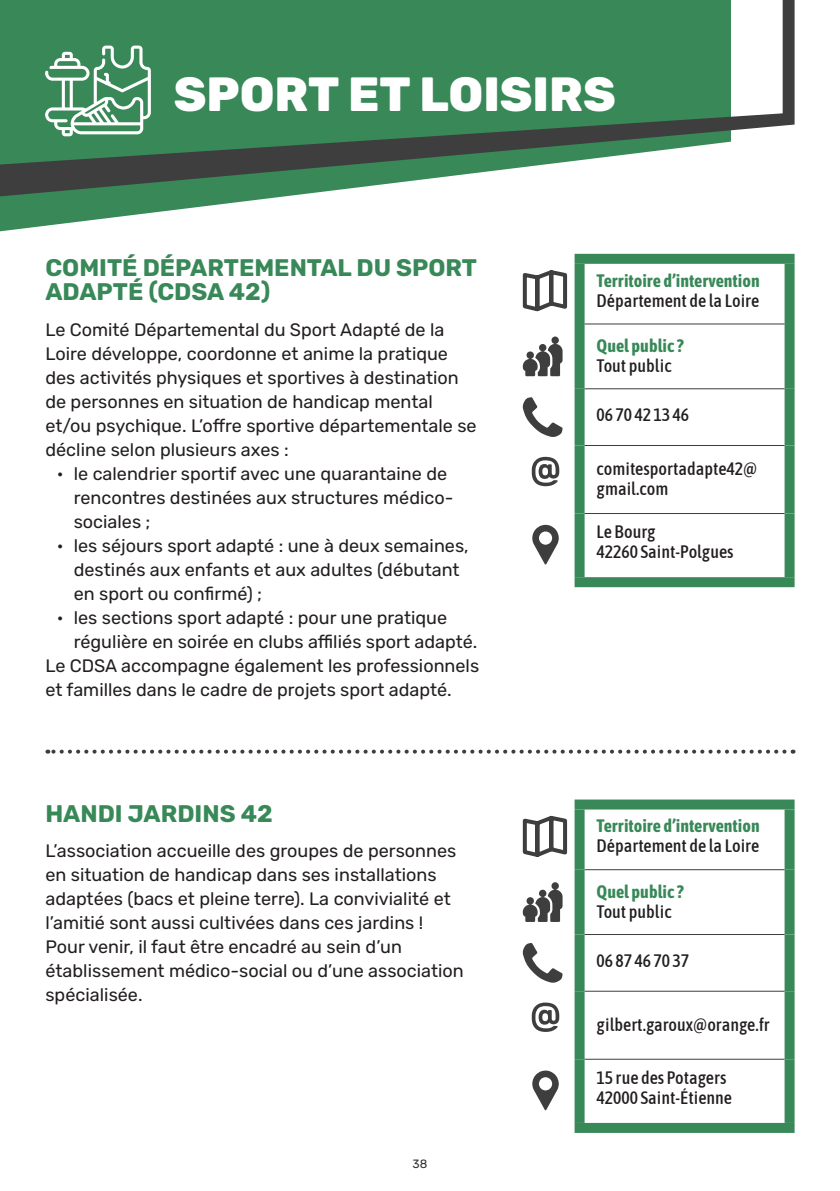
<style>
.page{position:relative;width:840px;height:1191px;background:#fff}
.page>*{position:absolute;margin:0;border:0;box-sizing:border-box;transform-origin:0 0}
.t1{font:800 48px "Rubik";color:#fff}
.t2{font:700 24px/24px "Rubik";color:#388858}
.t3{font:18px/24px "Rubik";color:#231f20}
.t4{font:500 18px/20px "Asap Condensed";color:#231f20}
.t5{font:700 18px "Asap Condensed";color:#388858}
.t6{font:12px "Rubik";color:#312f30}
</style>
<div class="page">
<svg style="left:0;top:196px;width:288px;height:35px"></svg>
<svg style="left:0;top:0;width:794px;height:196px;fill:#388858"></svg>
<svg style="left:47px;top:749px;width:737px;height:4px"></svg>
<svg style="left:45px;top:46px;width:106px;height:90px"></svg>
<div style="left:574px;top:324px;width:10px;height:65px;background:#388858"></div>
<div style="left:574px;top:389px;width:10px;height:56px;background:#388858"></div>
<div style="left:574px;top:445px;width:10px;height:68px;background:#388858"></div>
<div style="left:784px;top:324px;width:10px;height:65px;background:#388858"></div>
<div style="left:784px;top:389px;width:10px;height:56px;background:#388858"></div>
<div style="left:784px;top:445px;width:10px;height:68px;background:#388858"></div>
<hr style="left:584px;top:388px;width:200px;height:1px;background:#3e3e3f">
<hr style="left:584px;top:445px;width:200px;height:1px;background:#3e3e3f">
<div style="left:574px;top:264px;width:10px;height:60px;background:#388858"></div>
<div style="left:574px;top:254px;width:220px;height:10px;background:#388858"></div>
<div style="left:784px;top:264px;width:10px;height:60px;background:#388858"></div>
<hr style="left:584px;top:324px;width:200px;height:1px;background:#3e3e3f">
<div style="left:574px;top:513px;width:10px;height:64px;background:#388858"></div>
<hr style="left:584px;top:513px;width:200px;height:1px;background:#3e3e3f">
<div style="left:784px;top:513px;width:10px;height:64px;background:#388858"></div>
<div style="left:574px;top:577px;width:220px;height:10px;background:#388858"></div>
<svg style="left:522px;top:270px;width:46px;height:42px"></svg>
<svg style="left:522px;top:336px;width:40px;height:40px"></svg>
<svg style="left:522px;top:397px;width:40px;height:40px"></svg>
<svg style="left:531px;top:457px;width:28px;height:29px"></svg>
<svg style="left:532px;top:525px;width:26px;height:39px"></svg>
<div style="left:574px;top:869px;width:10px;height:65px;background:#388858"></div>
<div style="left:574px;top:934px;width:10px;height:57px;background:#388858"></div>
<div style="left:574px;top:991px;width:10px;height:68px;background:#388858"></div>
<div style="left:784px;top:869px;width:10px;height:65px;background:#388858"></div>
<div style="left:784px;top:934px;width:10px;height:57px;background:#388858"></div>
<div style="left:784px;top:991px;width:10px;height:68px;background:#388858"></div>
<hr style="left:584px;top:934px;width:200px;height:1px;background:#3e3e3f">
<hr style="left:584px;top:991px;width:200px;height:1px;background:#3e3e3f">
<div style="left:574px;top:809px;width:10px;height:60px;background:#388858"></div>
<div style="left:574px;top:799px;width:220px;height:10px;background:#388858"></div>
<div style="left:784px;top:809px;width:10px;height:60px;background:#388858"></div>
<hr style="left:584px;top:869px;width:200px;height:1px;background:#3e3e3f">
<div style="left:574px;top:1059px;width:10px;height:63px;background:#388858"></div>
<hr style="left:584px;top:1059px;width:200px;height:1px;background:#3e3e3f">
<div style="left:784px;top:1059px;width:10px;height:63px;background:#388858"></div>
<div style="left:574px;top:1122px;width:220px;height:10px;background:#388858"></div>
<svg style="left:522px;top:815px;width:46px;height:42px"></svg>
<svg style="left:522px;top:882px;width:40px;height:40px"></svg>
<svg style="left:522px;top:943px;width:40px;height:39px"></svg>
<svg style="left:531px;top:1002px;width:28px;height:30px"></svg>
<svg style="left:532px;top:1070px;width:26px;height:40px"></svg>
<h1 class="t1" style="left:174px;top:67px;width:443px">SPORT ET LOISIRS</h1>
<h2 class="t2" style="left:45px;top:256px;width:433px">COMITÉ DÉPARTEMENTAL DU SPORT<br>ADAPTÉ (CDSA 42)</h2>
<p class="t3" style="left:45px;top:318px;width:432px">Le Comité Départemental du Sport Adapté de la Loire développe, coordonne et anime la pratique des activités physiques et sportives à destination de personnes en situation de handicap mental et/ou psychique. L’offre sportive départementale se décline selon plusieurs axes :</p>
<p class="t3" style="left:74px;top:462px;width:381px;text-indent:-17px">• le calendrier sportif avec une quarantaine de rencontres destinées aux structures médico&shy;sociales ;</p>
<p class="t3" style="left:74px;top:534px;width:396px;text-indent:-17px">• les séjours sport adapté : une à deux semaines, destinés aux enfants et aux adultes (débutant en sport ou confirmé) ;</p>
<p class="t3" style="left:57px;top:606px;width:392px">• les sections sport adapté : pour une pratique</p>
<p class="t3" style="left:74px;top:630px;width:405px">régulière en soirée en clubs affiliés sport adapté.</p>
<p class="t3" style="left:45px;top:654px;width:435px">Le CDSA accompagne également les professionnels</p>
<p class="t3" style="left:45px;top:678px;width:407px">et familles dans le cadre de projets sport adapté.</p>
<h2 class="t2" style="left:45px;top:802px;width:229px">HANDI JARDINS 42</h2>
<p class="t3" style="left:45px;top:839px;width:419px">L’association accueille des groupes de personnes en situation de handicap dans ses installations adaptées (bacs et pleine terre). La convivialité et l’amitié sont aussi cultivées dans ces jardins !<br>Pour venir, il faut être encadré au sein d’un établissement médico-social ou d’une association spécialisée.</p>
<p class="t6" style="left:412px;top:1157px;width:16px">38</p>
<p class="t5" style="left:596px;top:268px;width:165px">Territoire d’intervention</p>
<p class="t4" style="left:596px;top:289px;width:164px">Département de la Loire</p>
<p class="t5" style="left:596px;top:333px;width:89px">Quel public ?</p>
<p class="t4" style="left:596px;top:355px;width:77px">Tout public</p>
<p class="t4" style="left:596px;top:404px;width:94px">06 70 42 13 46</p>
<p class="t4" style="left:596px;top:458px;width:162px">comitesportadapte42@ gmail.com</p>
<p class="t4" style="left:596px;top:520px;width:138px">Le Bourg<br>42260 Saint-Polgues</p>
<p class="t5" style="left:596px;top:813px;width:165px">Territoire d’intervention</p>
<p class="t4" style="left:596px;top:835px;width:164px">Département de la Loire</p>
<p class="t5" style="left:596px;top:879px;width:89px">Quel public ?</p>
<p class="t4" style="left:596px;top:900px;width:77px">Tout public</p>
<p class="t4" style="left:596px;top:950px;width:94px">06 87 46 70 37</p>
<p class="t4" style="left:596px;top:1013px;width:175px">gilbert.garoux@orange.fr</p>
<p class="t4" style="left:596px;top:1066px;width:137px">15 rue des Potagers<br>42000 Saint-Étienne</p>
</div>
